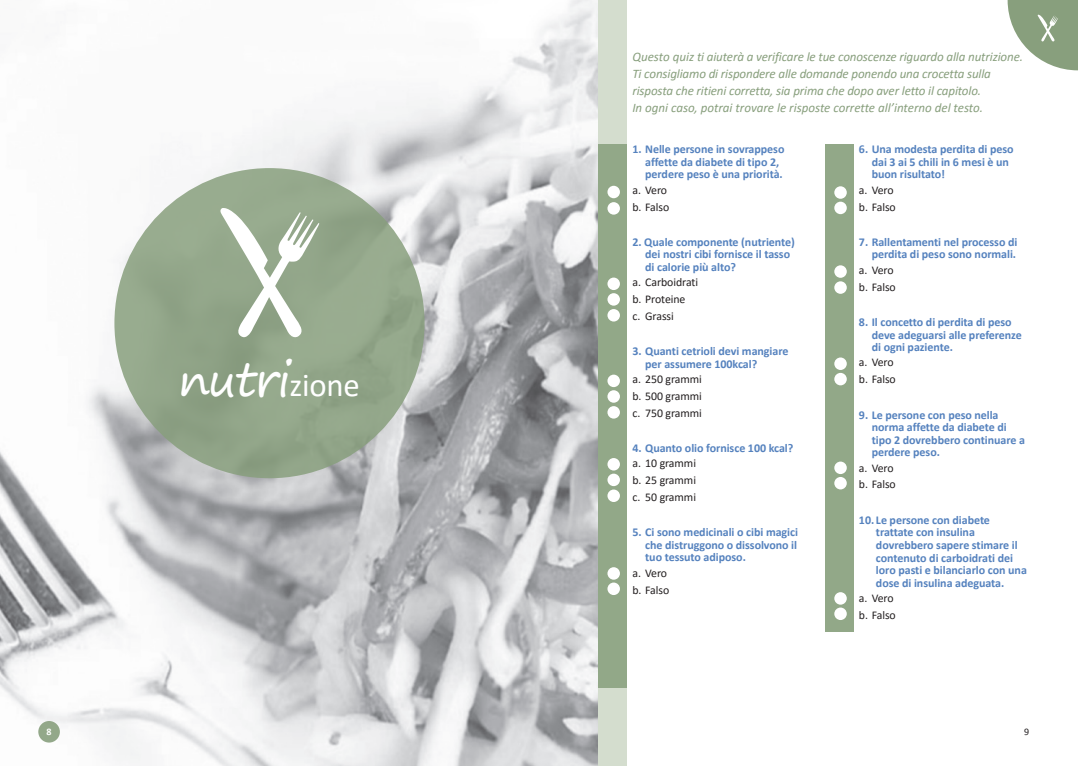
<style>
.page{position:relative;width:1078px;height:766px;background:#fff}
.page>*{position:absolute;margin:0;border:0;box-sizing:border-box;transform-origin:0 0}
.t1{font:46.9px "Segoe Print";letter-spacing:-.04em;color:#fff}
.t2{font:italic 13px/17px "Calibri";letter-spacing:-.01em;color:#889f7d}
.t3{font:700 12px/12.6px "Calibri";letter-spacing:-.005em;color:#5582be}
.t4{font:11.8px/16.8px "Calibri";letter-spacing:-.005em;color:#231f20}
.t5{font:10px "Calibri";color:#231f20}
.t6{font:700 10px "Calibri";color:#fff}
.s1{font-family:"Calibri";font-size:32.7px}
</style>
<div class="page">
<img style="left:0;top:0;width:598px;height:765px">
<div style="left:598px;top:0;width:28px;height:765px;background:#d4ddce"></div>
<div style="left:598px;top:144px;width:28px;height:543px;background:#92a888"></div>
<div style="left:114px;top:168px;width:310px;height:310px;background:#94a78b;border-radius:50%"></div>
<div style="left:607px;top:186px;width:12px;height:12px;background:#fff;border-radius:50%"></div>
<div style="left:825px;top:144px;width:28px;height:487px;background:#92a888"></div>
<div style="left:607px;top:202px;width:12px;height:12px;background:#fff;border-radius:50%"></div>
<div style="left:607px;top:374px;width:12px;height:13px;background:#fff;border-radius:50%"></div>
<div style="left:607px;top:390px;width:12px;height:12px;background:#fff;border-radius:50%"></div>
<div style="left:607px;top:406px;width:12px;height:12px;background:#fff;border-radius:50%"></div>
<div style="left:834px;top:186px;width:12px;height:13px;background:#fff;border-radius:50%"></div>
<div style="left:834px;top:202px;width:12px;height:12px;background:#fff;border-radius:50%"></div>
<div style="left:834px;top:265px;width:12px;height:13px;background:#fff;border-radius:50%"></div>
<div style="left:834px;top:281px;width:12px;height:13px;background:#fff;border-radius:50%"></div>
<div style="left:607px;top:567px;width:12px;height:12px;background:#fff;border-radius:50%"></div>
<div style="left:607px;top:582px;width:12px;height:13px;background:#fff;border-radius:50%"></div>
<div style="left:834px;top:357px;width:12px;height:13px;background:#fff;border-radius:50%"></div>
<div style="left:834px;top:373px;width:12px;height:12px;background:#fff;border-radius:50%"></div>
<div style="left:834px;top:461px;width:12px;height:13px;background:#fff;border-radius:50%"></div>
<div style="left:834px;top:477px;width:12px;height:12px;background:#fff;border-radius:50%"></div>
<div style="left:834px;top:592px;width:12px;height:12px;background:#fff;border-radius:50%"></div>
<div style="left:834px;top:607px;width:12px;height:13px;background:#fff;border-radius:50%"></div>
<div style="left:607px;top:458px;width:12px;height:12px;background:#fff;border-radius:50%"></div>
<div style="left:607px;top:473px;width:12px;height:13px;background:#fff;border-radius:50%"></div>
<div style="left:607px;top:489px;width:12px;height:13px;background:#fff;border-radius:50%"></div>
<div style="left:607px;top:277px;width:12px;height:13px;background:#fff;border-radius:50%"></div>
<div style="left:607px;top:293px;width:12px;height:12px;background:#fff;border-radius:50%"></div>
<div style="left:607px;top:309px;width:12px;height:12px;background:#fff;border-radius:50%"></div>
<svg style="left:220px;top:208px;width:99px;height:130px"></svg>
<svg style="left:1007px;top:0;width:70px;height:70px"></svg>
<svg style="left:38px;top:720px;width:22px;height:22px"></svg>
<h1 class="t1" style="left:179px;top:337px;width:182px">nutri<span class="s1">zione</span></h1>
<p class="t6" style="left:47px;top:724px;width:7px">8</p>
<p class="t2" style="left:632px;top:47px;width:392px">Questo quiz ti aiuterà a verificare le tue conoscenze riguardo alla nutrizione.<br>Ti consigliamo di rispondere alle domande ponendo una crocetta sulla risposta che ritieni corretta, sia prima che dopo aver letto il capitolo.<br>In ogni caso, potrai trovare le risposte corrette all’interno del testo.</p>
<p class="t3" style="left:645px;top:142px;width:141px;text-indent:-13px">1. Nelle persone in sovrappeso affette da diabete di tipo 2, perdere peso è una priorità.</p>
<p class="t4" style="left:632px;top:181px;width:38px">a. Vero b. Falso</p>
<p class="t3" style="left:645px;top:235px;width:151px;text-indent:-13px">2. Quale componente (nutriente) dei nostri cibi fornisce il tasso di calorie più alto?</p>
<p class="t4" style="left:632px;top:274px;width:67px">a. Carboidrati b. Proteine<br>c. Grassi</p>
<p class="t3" style="left:645px;top:344px;width:145px;text-indent:-13px">3. Quanti cetrioli devi mangiare per assumere 100kcal?</p>
<p class="t4" style="left:632px;top:370px;width:71px;text-align:justify">a. 250 grammi b. 500 grammi c. 750 grammi</p>
<p class="t3" style="left:632px;top:441px;width:162px">4. Quanto olio fornisce 100 kcal?</p>
<p class="t4" style="left:632px;top:454px;width:65px;text-align:justify">a. 10 grammi b. 25 grammi c. 50 grammi</p>
<p class="t3" style="left:645px;top:525px;width:154px;text-align:justify;text-indent:-13px">5. Ci sono medicinali o cibi magici che distruggono o dissolvono il tuo tessuto adiposo.</p>
<p class="t4" style="left:632px;top:564px;width:38px">a. Vero b. Falso</p>
<p class="t3" style="left:871px;top:142px;width:143px;text-indent:-13px">6. Una modesta perdita di peso dai 3 ai 5 chili in 6 mesi è un buon risultato!</p>
<p class="t4" style="left:858px;top:181px;width:38px">a. Vero b. Falso</p>
<p class="t3" style="left:858px;top:235px;width:160px;text-align:right">7. Rallentamenti nel processo di perdita di peso sono normali.</p>
<p class="t4" style="left:858px;top:261px;width:38px">a. Vero b. Falso</p>
<p class="t3" style="left:871px;top:315px;width:151px;text-indent:-13px">8. Il concetto di perdita di peso deve adeguarsi alle preferenze di ogni paziente.</p>
<p class="t4" style="left:858px;top:354px;width:38px">a. Vero b. Falso</p>
<p class="t3" style="left:871px;top:407px;width:155px;text-indent:-13px">9. Le persone con peso nella norma affette da diabete di tipo 2 dovrebbero continuare a perdere peso.</p>
<p class="t4" style="left:858px;top:459px;width:38px">a. Vero b. Falso</p>
<p class="t3" style="left:875px;top:513px;width:152px;text-indent:-17px">10. Le persone con diabete trattate con insulina dovrebbero sapere stimare il contenuto di carboidrati dei loro pasti e bilanciarlo con una dose di insulina adeguata.</p>
<p class="t4" style="left:858px;top:589px;width:38px">a. Vero b. Falso</p>
<p class="t5" style="left:1024px;top:724px;width:7px">9</p>
</div>
